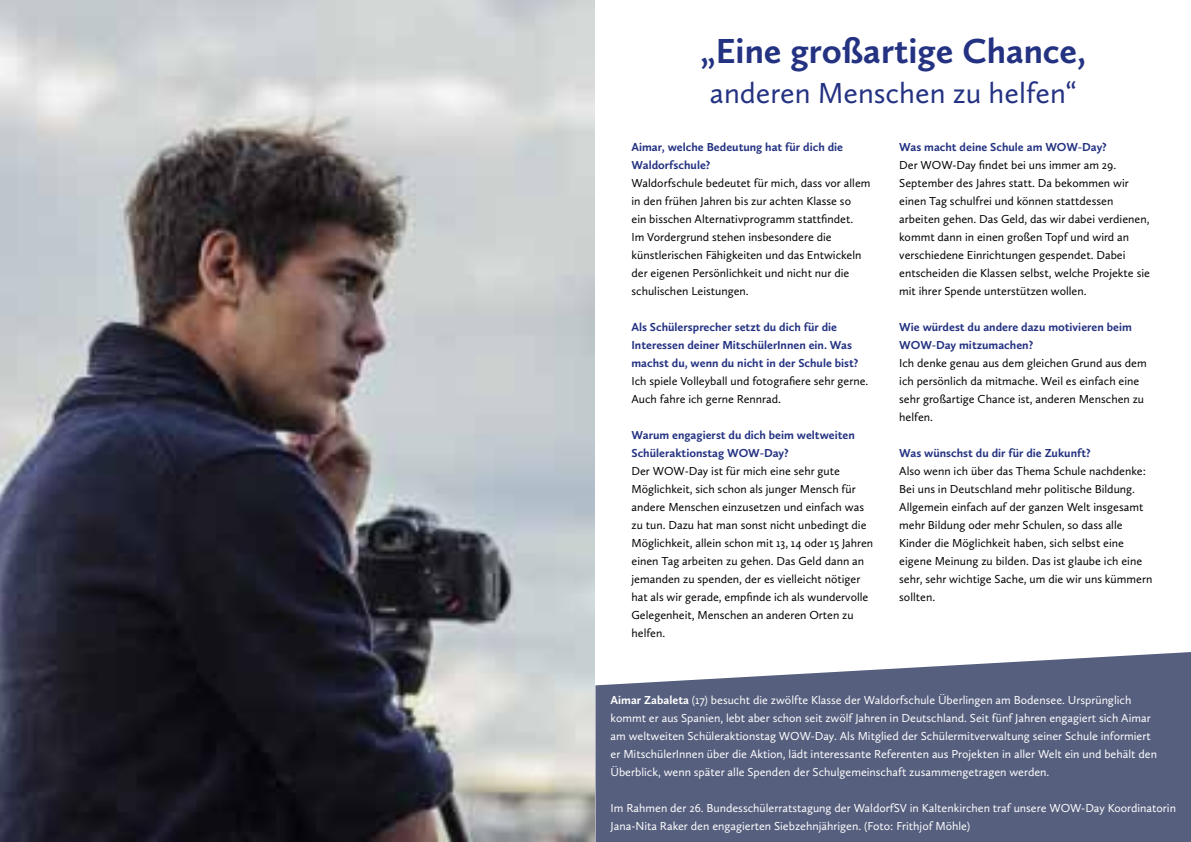
<style>
.page{position:relative;width:1191px;height:842px;background:#fff}
.page>*{position:absolute;margin:0;border:0;box-sizing:border-box;transform-origin:0 0}
.t1{font:700 36px "Calluna Sans";color:#243282}
.t2{font:30px "Calluna Sans";color:#243282}
.t3{font:12px/18px "Calluna Sans";color:#000}
.t4{font:12px/18px "Calluna Sans";color:#fff}
.t5{font:700 12px/18px "Calluna Sans";color:#243282}
.s1{font-weight:700}
</style>
<div class="page">
<img style="left:0;top:0;width:594px;height:841px">
<svg style="left:595px;top:652px;width:596px;height:190px;background:#656d89"></svg>
<h1 class="t1" style="left:700px;top:29px;width:387px">„Eine großartige Chance,</h1>
<h2 class="t2" style="left:710px;top:75px;width:368px">anderen Menschen zu helfen“</h2>
<p class="t5" style="left:631px;top:138px;width:213px">Aimar, welche Bedeutung hat für dich die<br>Waldorfschule?</p>
<p class="t3" style="left:631px;top:174px;width:240px">Waldorfschule bedeutet für mich, dass vor allem in den frühen Jahren bis zur achten Klasse so<br>ein bisschen Alternativprogramm stattfindet.<br>Im Vordergrund stehen insbesondere die künstlerischen Fähigkeiten und das Entwickeln der eigenen Persönlichkeit und nicht nur die schulischen Leistungen.</p>
<p class="t5" style="left:631px;top:318px;width:229px">Als Schülersprecher setzt du dich für die<br>Interessen deiner MitschülerInnen ein. Was machst du, wenn du nicht in der Schule bist?</p>
<p class="t3" style="left:631px;top:372px;width:238px">Ich spiele Volleyball und fotografiere sehr gerne.<br>Auch fahre ich gerne Rennrad.</p>
<p class="t5" style="left:631px;top:426px;width:225px">Warum engagierst du dich beim weltweiten<br>Schüleraktionstag WOW-Day?</p>
<p class="t3" style="left:631px;top:462px;width:243px">Der WOW-Day ist für mich eine sehr gute Möglichkeit, sich schon als junger Mensch für andere Menschen einzusetzen und einfach was zu tun. Dazu hat man sonst nicht unbedingt die Möglichkeit, allein schon mit 13, 14 oder 15 Jahren einen Tag arbeiten zu gehen. Das Geld dann an jemanden zu spenden, der es vielleicht nötiger hat als wir gerade, empfinde ich als wundervolle Gelegenheit, Menschen an anderen Orten zu helfen.</p>
<p class="t5" style="left:899px;top:138px;width:209px">Was macht deine Schule am WOW-Day?</p>
<p class="t3" style="left:899px;top:156px;width:252px">Der WOW-Day findet bei uns immer am 29.<br>September des Jahres statt. Da bekommen wir einen Tag schulfrei und können stattdessen arbeiten gehen. Das Geld, das wir dabei verdienen, kommt dann in einen großen Topf und wird an verschiedene Einrichtungen gespendet. Dabei entscheiden die Klassen selbst, welche Projekte sie mit ihrer Spende unterstützen wollen.</p>
<p class="t5" style="left:899px;top:318px;width:234px">Wie würdest du andere dazu motivieren beim<br>WOW-Day mitzumachen?</p>
<p class="t3" style="left:899px;top:354px;width:249px">Ich denke genau aus dem gleichen Grund aus dem ich persönlich da mitmache. Weil es einfach eine sehr großartige Chance ist, anderen Menschen zu helfen.</p>
<p class="t5" style="left:899px;top:444px;width:193px">Was wünschst du dir für die Zukunft?</p>
<p class="t3" style="left:899px;top:462px;width:255px">Also wenn ich über das Thema Schule nachdenke:<br>Bei uns in Deutschland mehr politische Bildung.<br>Allgemein einfach auf der ganzen Welt insgesamt mehr Bildung oder mehr Schulen, so dass alle Kinder die Möglichkeit haben, sich selbst eine eigene Meinung zu bilden. Das ist glaube ich eine sehr, sehr wichtige Sache, um die wir uns kümmern sollten.</p>
<p class="t4" style="left:610px;top:690px;width:548px"><span class="s1">Aimar Zabaleta</span> (17) besucht die zwölfte Klasse der Waldorfschule Überlingen am Bodensee. Ursprünglich kommt er aus Spanien, lebt aber schon seit zwölf Jahren in Deutschland. Seit fünf Jahren engagiert sich Aimar am weltweiten Schüleraktionstag WOW-Day. Als Mitglied der Schülermitverwaltung seiner Schule informiert er MitschülerInnen über die Aktion, lädt interessante Referenten aus Projekten in aller Welt ein und behält den Überblick, wenn später alle Spenden der Schulgemeinschaft zusammengetragen werden.</p>
<p class="t4" style="left:610px;top:798px;width:567px">Im Rahmen der 26. Bundesschülerratstagung der WaldorfSV in Kaltenkirchen traf unsere WOW-Day Koordinatorin<br>Jana-Nita Raker den engagierten Siebzehnjährigen. (Foto: Frithjof Möhle)</p>
</div>
